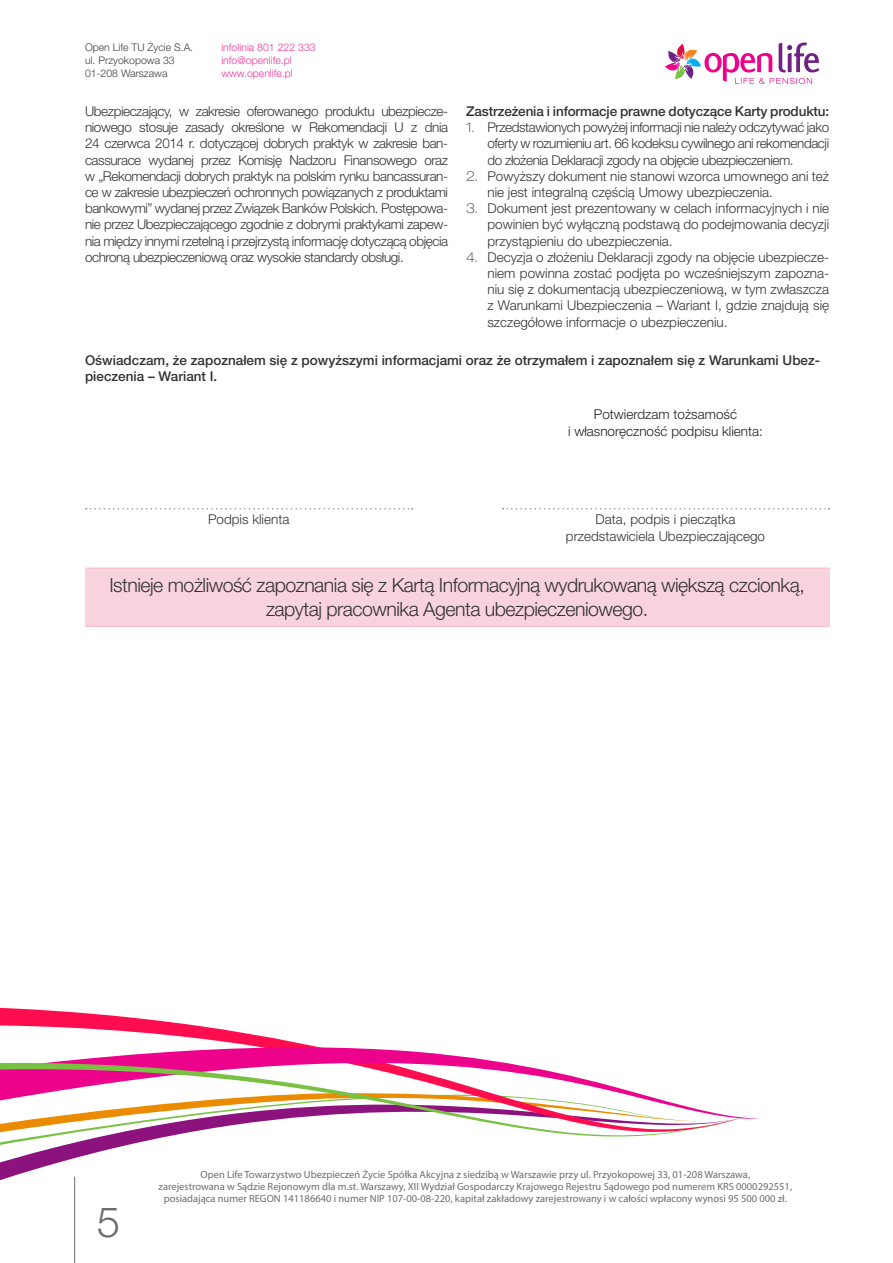
<style>
.page{position:relative;width:893px;height:1263px;background:#fff}
.page>*{position:absolute;margin:0;border:0;box-sizing:border-box;transform-origin:0 0}
.t1{font:300 42px "Helvetica Neue LT Pro";color:#6c6d70}
.Paragraf_tytuł{font:300 19.5px "Helvetica Neue LT Pro";letter-spacing:-.025em;color:#333}
.LANY_TEKST{font:300 13.5px/16.2px "Helvetica Neue LT Pro";color:#333;text-align:justify}
.Paragraf_tytuł-2{font:500 13.5px/16.2px "Helvetica Neue LT Pro";color:#333}
.Paragraf_tytuł-3{font:300 13.5px "Helvetica Neue LT Pro";color:#333}
.LANY_TEKST-2{font:500 13.5px "Helvetica Neue LT Pro";letter-spacing:-.01em;color:#333}
.Paragraf_tytuł-4{font:300 13.5px/16.2px "Helvetica Neue LT Pro";color:#231f20;text-align:center}
.t2{font:10.5px/12px "Myriad Pro";color:#6c6d70;text-align:center}
.t3{font:300 10.5px/12.6px "Helvetica Neue LT Pro";color:#3e3e3f}
.t4{font:300 10.5px/12.6px "Helvetica Neue LT Pro";color:#ed3896}
.s1{font-weight:100;font-stretch:expanded}
</style>
<div class="page">
<svg style="left:665px;top:42px;width:154px;height:42px"></svg>
<hr style="left:74px;top:1177px;width:1px;height:86px;background:#6c6d70">
<svg style="left:0;top:1154px;width:90px;height:75px"></svg>
<svg style="left:0;top:1139px;width:155px;height:15px"></svg>
<svg style="left:0;top:1007px;width:313px;height:39px"></svg>
<svg style="left:64px;top:1046px;width:696px;height:73px"></svg>
<svg style="left:0;top:1061px;width:744px;height:78px"></svg>
<div style="left:85px;top:568px;width:744px;height:58px;background:#f8d3dd"></div>
<hr style="left:85px;top:568px;width:327px;height:1px;background:#f5becf">
<hr style="left:412px;top:568px;width:90px;height:1px;background:#f5becf">
<hr style="left:502px;top:568px;width:327px;height:1px;background:#f5becf">
<hr style="left:85px;top:626px;width:327px;height:1px;background:#f5becf">
<hr style="left:412px;top:626px;width:90px;height:1px;background:#f5becf">
<hr style="left:502px;top:626px;width:327px;height:1px;background:#f5becf">
<svg style="left:86px;top:508px;width:327px;height:1px"></svg>
<svg style="left:502px;top:508px;width:327px;height:1px"></svg>
<p class="t3" style="left:85px;top:41px;width:110px">Open Life TU Życie S.A. ul. Przyokopowa 33<br>01-208 Warszawa</p>
<p class="t4" style="left:221px;top:41px;width:96px">infolinia 801 222 333 info@openlife.pl www.openlife.pl</p>
<p class="LANY_TEKST" style="left:85px;top:103px;width:365px">Ubezpieczający, w zakresie oferowanego produktu ubezpiecze&shy;niowego stosuje zasady określone w Rekomendacji U z dnia 24 czerwca 2014 r. dotyczącej dobrych praktyk w zakresie ban&shy;cassurace wydanej przez Komisję Nadzoru Finansowego oraz w „Rekomendacji dobrych praktyk na polskim rynku bancassuran&shy;ce w zakresie ubezpieczeń ochronnych powiązanych z produktami bankowymi” wydanej przez Związek Banków Polskich. Postępowa&shy;nie przez Ubezpieczającego zgodnie z dobrymi praktykami zapew&shy;nia między innymi rzetelną i przejrzystą informację dotyczącą objęcia ochroną ubezpieczeniową oraz wysokie standardy obsługi.</p>
<p class="LANY_TEKST-2" style="left:466px;top:103px;width:365px">Zastrzeżenia i informacje prawne dotyczące Karty produktu:</p>
<p class="LANY_TEKST" style="left:487px;top:119px;width:343px;text-indent:-21px"><span class="s1">1.</span> Przedstawionych powyżej informacji nie należy odczytywać jako oferty w rozumieniu art. 66 kodeksu cywilnego ani rekomendacji do złożenia Deklaracji zgody na objęcie ubezpieczeniem.</p>
<p class="LANY_TEKST" style="left:487px;top:168px;width:343px;text-indent:-21px"><span class="s1">2.</span> Powyższy dokument nie stanowi wzorca umownego ani też nie jest integralną częścią Umowy ubezpieczenia.</p>
<p class="LANY_TEKST" style="left:487px;top:200px;width:343px;text-indent:-21px"><span class="s1">3.</span> Dokument jest prezentowany w celach informacyjnych i nie powinien być wyłączną podstawą do podejmowania decyzji przystąpieniu do ubezpieczenia.</p>
<p class="LANY_TEKST" style="left:487px;top:249px;width:343px;text-indent:-21px"><span class="s1">4.</span> Decyzja o złożeniu Deklaracji zgody na objęcie ubezpiecze&shy;niem powinna zostać podjęta po wcześniejszym zapozna&shy;niu się z dokumentacją ubezpieczeniową, w tym zwłaszcza z Warunkami Ubezpieczenia – Wariant I, gdzie znajdują się szczegółowe informacje o ubezpieczeniu.</p>
<p class="Paragraf_tytuł-2" style="left:85px;top:352px;width:737px">Oświadczam, że zapoznałem się z powyższymi informacjami oraz że otrzymałem i zapoznałem się z Warunkami Ubez&shy;pieczenia – Wariant I.</p>
<p class="Paragraf_tytuł-4" style="left:568px;top:406px;width:196px">Potwierdzam tożsamość<br>i własnoręczność podpisu klienta:</p>
<p class="Paragraf_tytuł-3" style="left:208px;top:511px;width:83px">Podpis klienta</p>
<p class="Paragraf_tytuł-3" style="left:596px;top:511px;width:141px">Data, podpis i pieczątka</p>
<p class="Paragraf_tytuł-3" style="left:566px;top:528px;width:201px">przedstawiciela Ubezpieczającego</p>
<p class="Paragraf_tytuł" style="left:109px;top:574px;width:697px">Istnieje możliwość zapoznania się z Kartą Informacyjną wydrukowaną większą czcionką,</p>
<p class="Paragraf_tytuł" style="left:266px;top:597px;width:384px">zapytaj pracownika Agenta ubezpieczeniowego.</p>
<p class="t1" style="left:97px;top:1196px;width:25px">5</p>
<p class="t2" style="left:159px;top:1168px;width:635px">Open Life Towarzystwo Ubezpieczeń Życie Spółka Akcyjna z siedzibą w Warszawie przy ul. Przyokopowej 33, 01-208 Warszawa,<br>zarejestrowana w Sądzie Rejonowym dla m.st. Warszawy, XII Wydział Gospodarczy Krajowego Rejestru Sądowego pod numerem KRS 0000292551, posiadająca numer REGON 141186640 i numer NIP 107-00-08-220, kapitał zakładowy zarejestrowany i w całości wpłacony wynosi 95 500 000 zł.</p>
</div>
